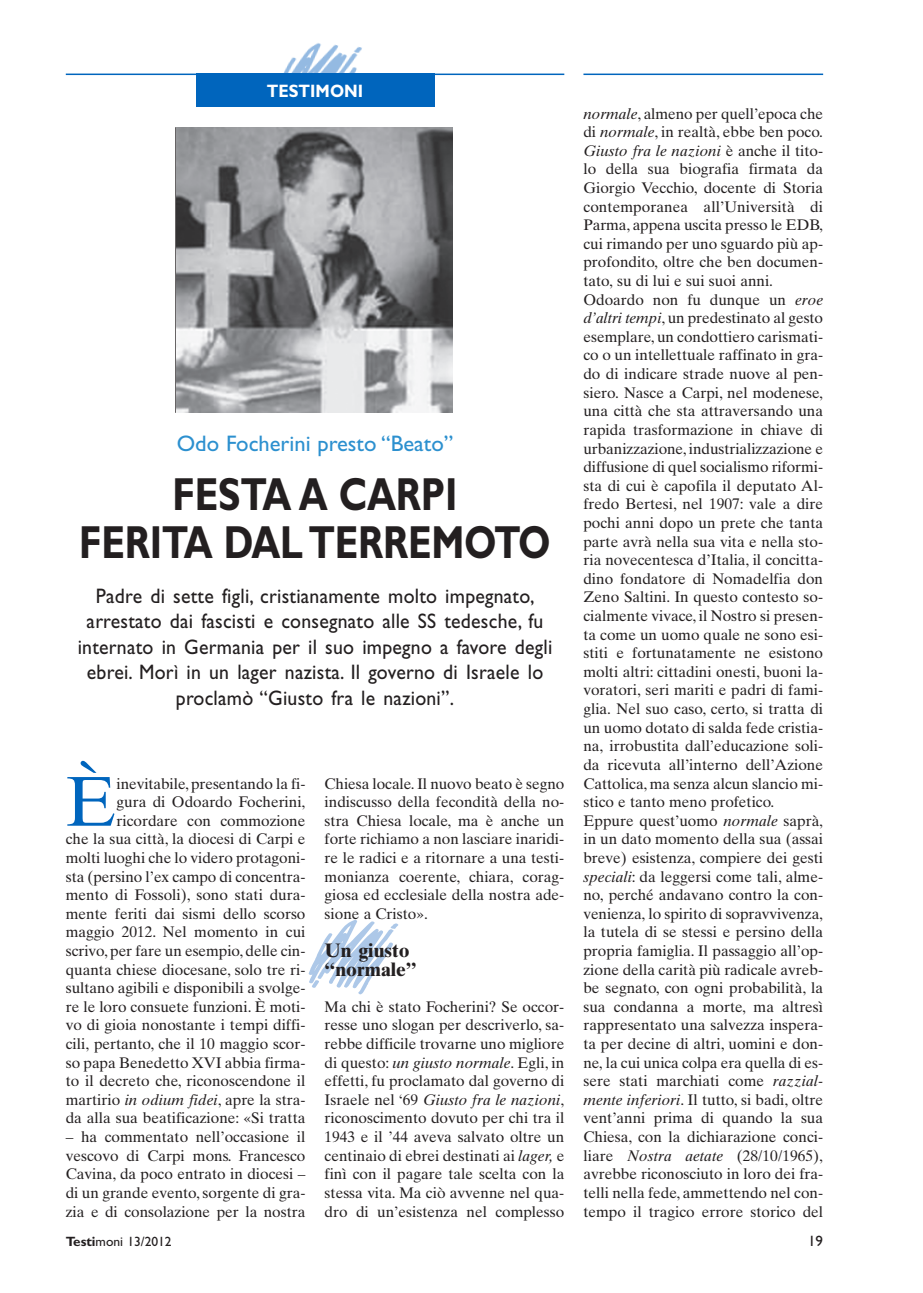
<style>
.page{position:relative;width:923px;height:1293px;background:#fff}
.page>*{position:absolute;margin:0;border:0;box-sizing:border-box;transform-origin:0 0}
.t1{font:70.5px "Times Ten";color:#0065bd}
.t2{font:700 46.5px/48px "Gill Sans";letter-spacing:-.005em;color:#231f20;text-align:center;scale:.8 1}
.t3{font:22.5px "Gill Sans";color:#2c90cf}
.t4{font:21px/25.5px "Gill Sans";letter-spacing:.01em;color:#231f20;text-align:center;scale:.94 1}
.t5{font:700 19.5px/19.5px "Times Ten";color:#231f20}
.t6{font:700 18px "Gill Sans";color:#fff;scale:.9 1}
.t7{font:15.3px/18.6px "Times Ten";color:#231f20;text-align:justify}
.t8{font:15px "Gill Sans";color:#231f20}
.t9{font:13.5px "Gill Sans";color:#231f20}
.s1{font-style:italic}
.s2{font-weight:700}
</style>
<div class="page">
<hr style="left:66px;top:74px;width:498px;height:1px;background:#0065bd">
<img style="left:252px;top:43px;width:143px;height:31px">
<div style="left:195px;top:74px;width:239px;height:33px;background:#0065bd"></div>
<img style="left:176px;top:128px;width:276px;height:284px">
<hr style="left:583px;top:74px;width:240px;height:1px;background:#0065bd">
<p class="t6" style="left:267px;top:84px;width:109px">TESTIMONI</p>
<h3 class="t3" style="left:177px;top:436px;width:278px">Odo Focherini presto “Beato”</h3>
<h2 class="t2" style="left:79px;top:475px;width:591px">FESTA A CARPI<br>FERITA DAL TERREMOTO</h2>
<p class="t4" style="left:78px;top:585px;width:506px">Padre di sette figli, cristianamente molto impegnato, arrestato dai fascisti e consegnato alle SS tedesche, fu internato in Germania per il suo impegno a favore degli ebrei. Morì in un lager nazista. Il governo di Israele lo proclamò “Giusto fra le nazioni”.</p>
<h1 class="t1" style="left:66px;top:775px;width:52px">È</h1>
<p class="t7" style="left:66px;top:775px;width:241px;text-align:right">inevitabile, presentando la fi-<br>gura di Odoardo Focherini, ricordare con commozione<br>che la sua città, la diocesi di Carpi e molti luoghi che lo videro protagoni&shy;sta (persino l’ex campo di concentra&shy;mento di Fossoli), sono stati dura&shy;mente feriti dai sismi dello scorso maggio 2012. Nel momento in cui scrivo, per fare un esempio, delle cin&shy;quanta chiese diocesane, solo tre ri&shy;sultano agibili e disponibili a svolge&shy;re le loro consuete funzioni. È moti&shy;vo di gioia nonostante i tempi diffi&shy;cili, pertanto, che il 10 maggio scor&shy;so papa Benedetto XVI abbia firma&shy;to il decreto che, riconoscendone il martirio <span class="s1">in odium fidei</span>, apre la stra&shy;da alla sua beatificazione: «Si tratta</p>
<p class="t7" style="left:66px;top:1129px;width:241px">– ha commentato nell’occasione il vescovo di Carpi mons. Francesco Cavina, da poco entrato in diocesi – di un grande evento, sorgente di gra&shy;zia e di consolazione per la nostra</p>
<p class="t7" style="left:324px;top:775px;width:241px">Chiesa locale. Il nuovo beato è segno indiscusso della fecondità della no&shy;stra Chiesa locale, ma è anche un forte richiamo a non lasciare inaridi&shy;re le radici e a ritornare a una testi&shy;monianza coerente, chiara, corag&shy;giosa ed ecclesiale della nostra ade&shy;sione a Cristo».</p>
<p class="t5" style="left:324px;top:942px;width:94px">Un giusto “normale”</p>
<p class="t7" style="left:324px;top:998px;width:241px">Ma chi è stato Focherini? Se occor&shy;resse uno slogan per descriverlo, sa&shy;rebbe difficile trovarne uno migliore di questo: <span class="s1">un giusto normale</span>. Egli, in effetti, fu proclamato dal governo di Israele nel ‘69 <span class="s1">Giusto fra le nazioni</span>, riconoscimento dovuto per chi tra il 1943 e il ’44 aveva salvato oltre un centinaio di ebrei destinati ai <span class="s1">lager,</span> e finì con il pagare tale scelta con la stessa vita. Ma ciò avvenne nel qua&shy;dro di un’esistenza nel complesso</p>
<p class="t7" style="left:583px;top:106px;width:241px;text-align:left"><span class="s1">normale</span>, almeno per quell’epoca che di <span class="s1">normale</span>, in realtà, ebbe ben poco.<br><span class="s1">Giusto fra le nazioni</span> è anche il tito&shy;lo della sua biografia firmata da Giorgio Vecchio, docente di Storia contemporanea all’Università di Parma, appena uscita presso le EDB, cui rimando per uno sguardo più ap&shy;profondito, oltre che ben documen&shy;tato, su di lui e sui suoi anni.<br>Odoardo non fu dunque un <span class="s1">eroe d’altri tempi</span>, un predestinato al gesto esemplare, un condottiero carismati&shy;co o un intellettuale raffinato in gra&shy;do di indicare strade nuove al pen&shy;siero. Nasce a Carpi, nel modenese, una città che sta attraversando una rapida trasformazione in chiave di urbanizzazione, industrializzazione e diffusione di quel socialismo riformi&shy;sta di cui è capofila il deputato Al&shy;fredo Bertesi, nel 1907: vale a dire pochi anni dopo un prete che tanta parte avrà nella sua vita e nella sto&shy;ria novecentesca d’Italia, il concitta&shy;dino fondatore di Nomadelfia don Zeno Saltini. In questo contesto so&shy;cialmente vivace, il Nostro si presen&shy;ta come un uomo quale ne sono esi&shy;stiti e fortunatamente ne esistono molti altri: cittadini onesti, buoni la&shy;voratori, seri mariti e padri di fami&shy;glia. Nel suo caso, certo, si tratta di un uomo dotato di salda fede cristia&shy;na, irrobustita dall’educazione soli&shy;da ricevuta all’interno dell’Azione Cattolica, ma senza alcun slancio mi&shy;stico e tanto meno profetico.<br>Eppure quest’uomo <span class="s1">normale</span> saprà, in un dato momento della sua (assai breve) esistenza, compiere dei gesti <span class="s1">speciali</span>: da leggersi come tali, alme&shy;no, perché andavano contro la con&shy;venienza, lo spirito di sopravvivenza, la tutela di se stessi e persino della propria famiglia. Il passaggio all’op&shy;zione della carità più radicale avreb&shy;be segnato, con ogni probabilità, la sua condanna a morte, ma altresì rappresentato una salvezza inspera&shy;ta per decine di altri, uomini e don&shy;ne, la cui unica colpa era quella di es&shy;sere stati marchiati come <span class="s1">razzial&shy;mente inferiori</span>. Il tutto, si badi, oltre vent’anni prima di quando la sua Chiesa, con la dichiarazione conci&shy;liare <span class="s1">Nostra aetate</span> (28/10/1965), avrebbe riconosciuto in loro dei fra&shy;telli nella fede, ammettendo nel con&shy;tempo il tragico errore storico del</p>
<p class="t9" style="left:66px;top:1236px;width:107px"><span class="s2">Testi</span>moni 13/2012</p>
<p class="t8" style="left:808px;top:1235px;width:16px">19</p>
</div>
